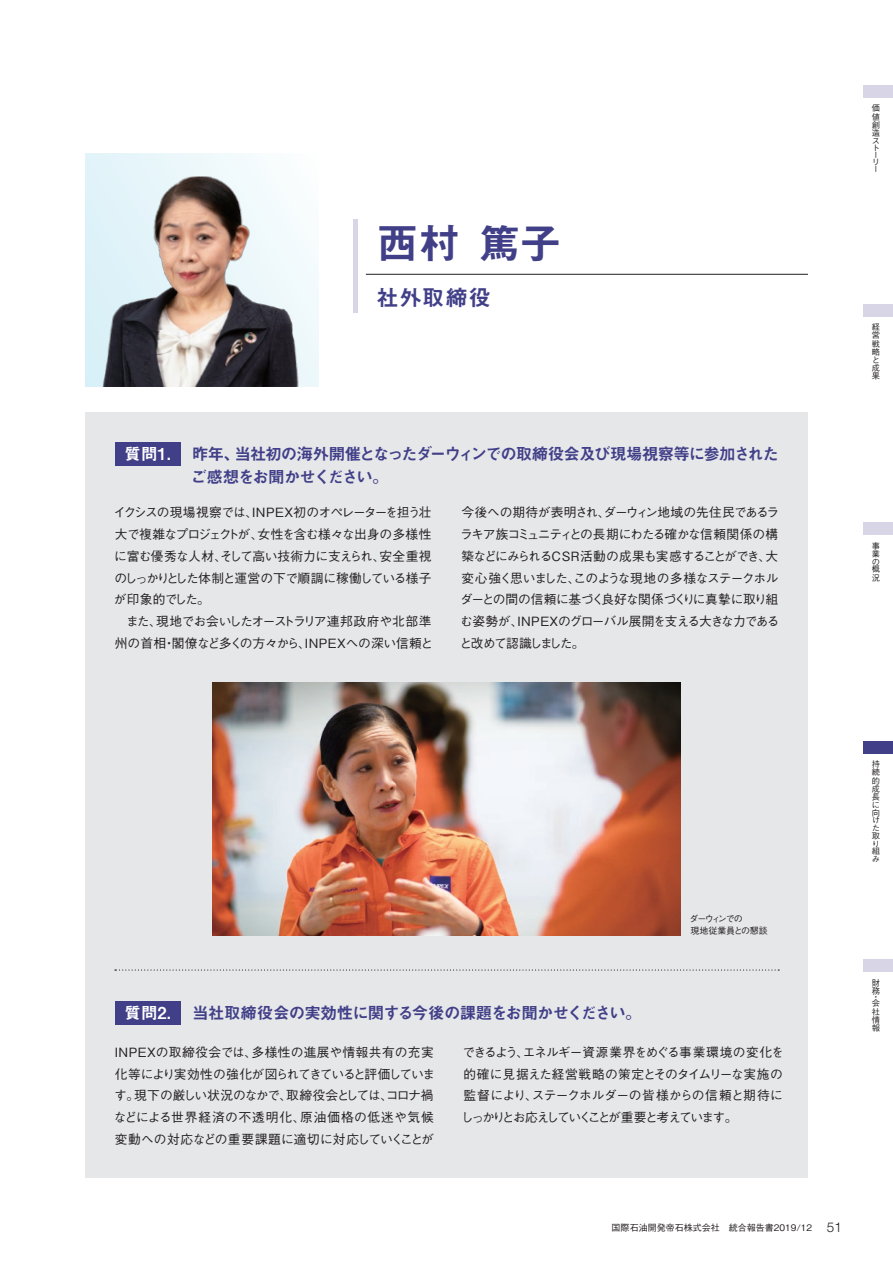
<style>
.page{position:relative;width:893px;height:1263px;background:#fff}
.page>*{position:absolute;margin:0;border:0;box-sizing:border-box;transform-origin:0 0}
.t1{font:42px "Midashi Go Pr 6 N MB31";color:#413f88}
.t2{font:22.5px "Midashi Go Pr 6 N MB31";letter-spacing:.025em;color:#413f88}
.t3{font:16.5px/22.5px "Midashi Go Pr 6 N MB31";letter-spacing:-.06em;color:#413f88}
.t4{font:16.5px "Midashi Go Pr 6 N MB31";color:#fff}
.t5{font:500 12.75px/21.8px "Gothic BBB Pro";letter-spacing:-.035em;color:#231f20;text-align:justify}
.t6{font:500 12.75px/21.8px "Gothic BBB Pro";letter-spacing:.01em;color:#231f20}
.t7{font:500 12.75px/21.8px "Gothic BBB Pro";letter-spacing:-.015em;color:#231f20;text-align:right}
.t8{font:500 9px "Gothic BBB Pro";color:#231f20}
.t9{font:500 9px/12px "Gothic BBB Pro";letter-spacing:-.11em;color:#231f20}
.t10{font:500 8.25px/7.9px "Gothic BBB Pro";color:#231f20}
.s1{font-family:"Helvetica Neue LT Std";font-weight:300;font-size:13.5px}
</style>
<div class="page">
<div style="left:85px;top:412px;width:723px;height:766px;background:#e6e7e9"></div>
<hr style="left:366px;top:274px;width:442px;height:1px;background:#231f20">
<hr style="left:353px;top:219px;width:4px;height:94px;background:#d8d5e6">
<img style="left:213px;top:682px;width:467px;height:253px">
<svg style="left:85px;top:153px;width:234px;height:234px"></svg>
<img style="left:85px;top:176px;width:217px;height:211px">
<div style="left:115px;top:442px;width:66px;height:24px;background:#413f88"></div>
<div style="left:115px;top:1001px;width:66px;height:24px;background:#413f88"></div>
<svg style="left:115px;top:969px;width:664px;height:1px"></svg>
<div style="left:863px;top:304px;width:30px;height:12px;background:#d8d5e6"></div>
<div style="left:863px;top:522px;width:30px;height:13px;background:#d8d5e6"></div>
<div style="left:863px;top:741px;width:30px;height:12px;background:#413f88"></div>
<div style="left:863px;top:959px;width:30px;height:13px;background:#d8d5e6"></div>
<div style="left:863px;top:85px;width:30px;height:13px;background:#d8d5e6"></div>
<h1 class="t1" style="left:376px;top:210px;width:187px">西村 篤子</h1>
<h2 class="t2" style="left:376px;top:279px;width:116px">社外取締役</h2>
<p class="t4" style="left:125px;top:441px;width:48px">質問1.</p>
<p class="t3" style="left:191px;top:442px;width:590px">昨年、当社初の海外開催となったダーウィンでの取締役会及び現場視察等に参加されたご感想をお聞かせください。</p>
<p class="t5" style="left:114px;top:500px;width:320px">イクシスの現場視察では、INPEX初のオペレーターを担う壮大で複雑なプロジェクトが、女性を含む様々な出身の多様性に富む優秀な人材、そして高い技術力に支えられ、安全重視のしっかりとした体制と運営の下で順調に稼働している様子が印象的でした。</p>
<p class="t7" style="left:115px;top:609px;width:320px">また、現地でお会いしたオーストラリア連邦政府や北部準州の首相・閣僚など多くの方々から、INPEXへの深い信頼と</p>
<p class="t5" style="left:460px;top:500px;width:321px">今後への期待が表明され、ダーウィン地域の先住民であるララキア族コミュニティとの長期にわたる確かな信頼関係の構築などにみられるCSR活動の成果も実感することができ、大変心強く思いました、このような現地の多様なステークホルダーとの間の信頼に基づく良好な関係づくりに真摯に取り組む姿勢が、INPEXのグローバル展開を支える大きな力であると改めて認識しました。</p>
<p class="t10" style="left:872px;top:104px;width:10px;line-height:7.5px">価値創造ストーリー</p>
<p class="t10" style="left:872px;top:322px;width:10px">経営戦略と成果</p>
<p class="t10" style="left:872px;top:540px;width:10px;text-align:justify">事業の概況</p>
<p class="t4" style="left:125px;top:1000px;width:48px">質問2.</p>
<p class="t3" style="left:192px;top:1001px;width:451px">当社取締役会の実効性に関する今後の課題をお聞かせください。</p>
<p class="t9" style="left:690px;top:911px;width:80px">ダーウィンでの<br>現地従業員との懇談</p>
<p class="t6" style="left:114px;top:1039px;width:323px">INPEXの取締役会では、多様性の進展や情報共有の充実化等により実効性の強化が図られてきていると評価しています。現下の厳しい状況のなかで、取締役会としては、コロナ禍などによる世界経済の不透明化、原油価格の低迷や気候変動への対応などの重要課題に適切に対応していくことが</p>
<p class="t5" style="left:461px;top:1039px;width:325px">できるよう、エネルギー資源業界をめぐる事業環境の変化を的確に見据えた経営戦略の策定とそのタイムリーな実施の監督により、ステークホルダーの皆様からの信頼と期待にしっかりとお応えしていくことが重要と考えています。</p>
<p class="t8" style="left:612px;top:1220px;width:232px">国際石油開発帝石株式会社　統合報告書2019/12 <span class="s1">51</span></p>
<p class="t10" style="left:872px;top:759px;width:9px">持続的成長に向けた取り組み</p>
<p class="t10" style="left:872px;top:977px;width:9px">財務</p>
<p class="t10" style="left:872px;top:993px;width:9px;line-height:6.1px">・会</p>
<p class="t10" style="left:872px;top:1006px;width:10px;text-align:justify">社情報</p>
</div>
